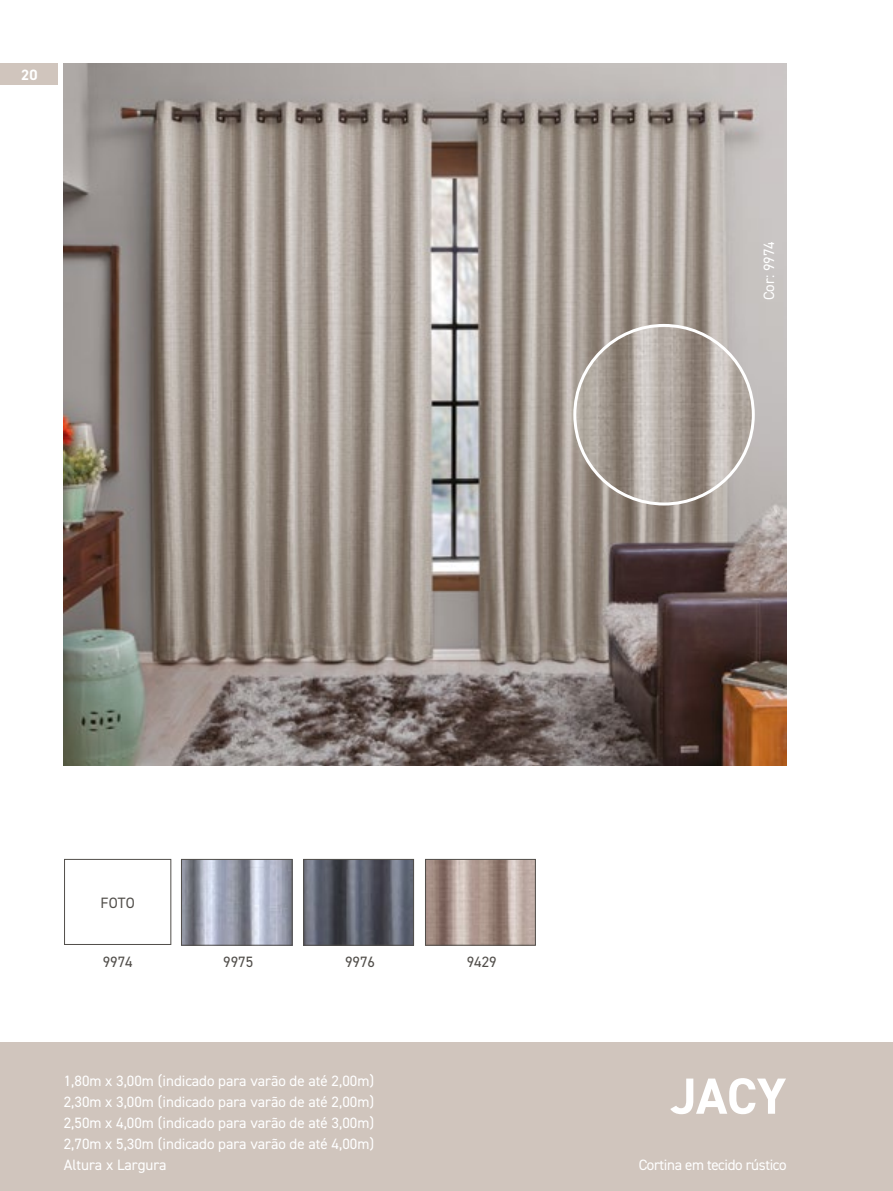
<style>
.page{position:relative;width:893px;height:1191px;background:#fff}
.page>*{position:absolute;margin:0;border:0;box-sizing:border-box;transform-origin:0 0}
.t1{font:700 51px "DIN2014";color:#fff}
.t2{font:15px/21px "DIN2014";color:#fff;text-align:justify}
.t3{font:15px "DIN2014";letter-spacing:-.025em;color:#fff}
.t4{font:15px "DIN2014";color:#514e4a}
.t5{font:700 15px "DIN2014";color:#fff}
</style>
<div class="page">
<div style="left:0;top:1042px;width:893px;height:149px;background:#d0c5bd"></div>
<img style="left:64px;top:64px;width:723px;height:701px">
<div style="left:64px;top:859px;width:107px;height:86px;border:1px solid #514e4a"></div>
<img style="left:305px;top:861px;width:107px;height:82px">
<div style="left:303px;top:859px;width:111px;height:86px;border:1px solid #514e4a"></div>
<img style="left:427px;top:861px;width:107px;height:82px">
<div style="left:425px;top:859px;width:111px;height:86px;border:1px solid #514e4a"></div>
<img style="left:575px;top:325px;width:178px;height:179px;border-radius:89px">
<img style="left:183px;top:861px;width:107px;height:82px">
<div style="left:181px;top:859px;width:111px;height:86px;border:1px solid #514e4a"></div>
<div style="left:0;top:64px;width:57px;height:21px;background:#d0c5bd"></div>
<p class="t5" style="left:21px;top:65px;width:18px">20</p>
<p class="t2" style="left:758px;top:300px;width:61px;rotate:-90deg">Cor: 9974</p>
<p class="t4" style="left:101px;top:893px;width:36px">FOTO</p>
<p class="t4" style="left:103px;top:953px;width:31px">9974</p>
<p class="t4" style="left:223px;top:953px;width:31px">9975</p>
<p class="t4" style="left:345px;top:953px;width:31px">9976</p>
<p class="t4" style="left:467px;top:953px;width:31px">9429</p>
<p class="t2" style="left:64px;top:1069px;width:312px">1,80m x 3,00m (indicado para varão de até 2,00m)<br>2,30m x 3,00m (indicado para varão de até 2,00m)<br>2,50m x 4,00m (indicado para varão de até 3,00m)<br>2,70m x 5,30m (indicado para varão de até 4,00m)<br>Altura x Largura</p>
<h1 class="t1" style="left:671px;top:1062px;width:117px">JACY</h1>
<p class="t3" style="left:639px;top:1155px;width:149px">Cortina em tecido rústico</p>
</div>
